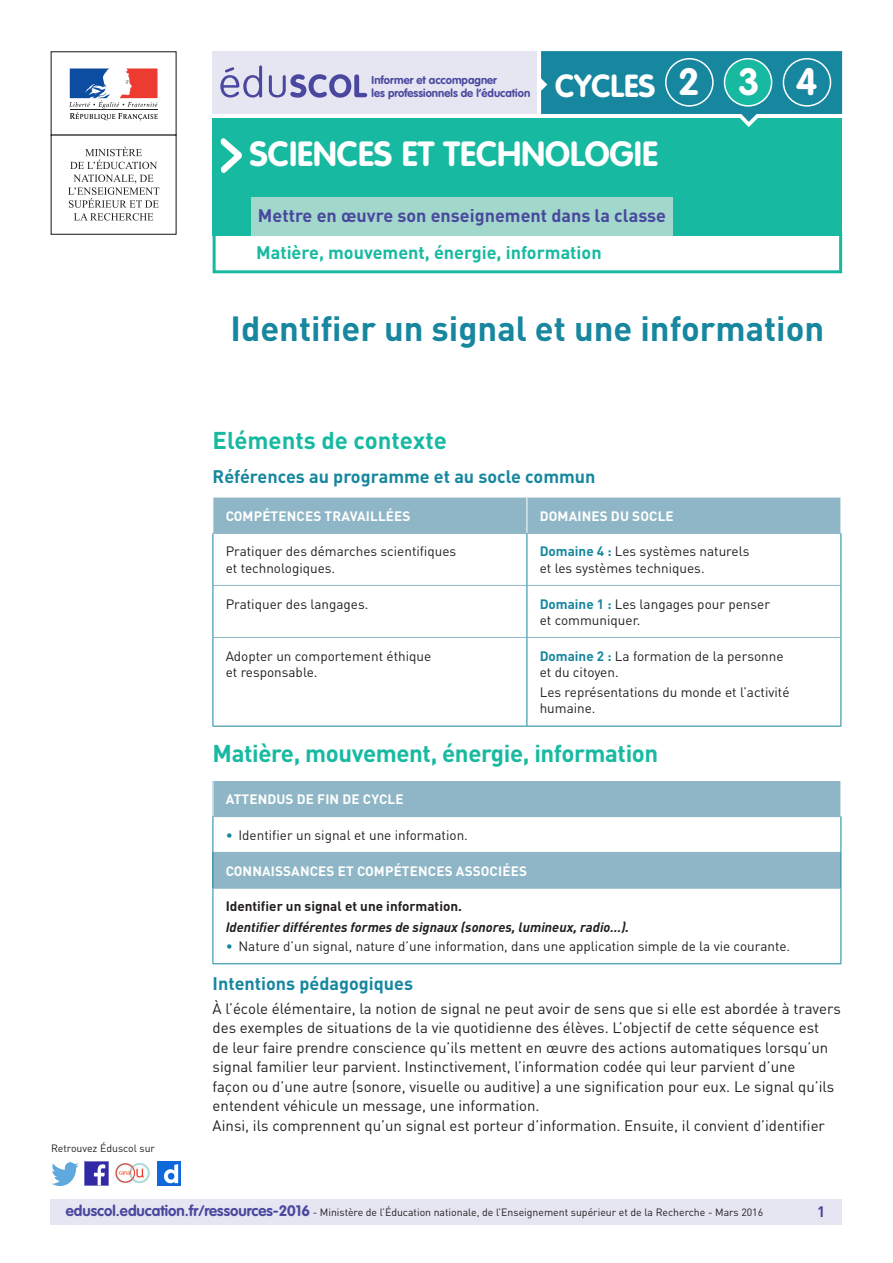
<style>
.page{position:relative;width:893px;height:1263px;background:#fff}
.page>*{position:absolute;margin:0;border:0;box-sizing:border-box;transform-origin:0 0}
.t1{font:700 37.5px "VAG Rounded Std";color:#fff}
.t2{font:700 34.5px "DIN Pro";color:#16879f}
._01_Nom_de_la_discip{font:700 34.5px "VAG Rounded Std";color:#fff}
.t3{font:700 31.5px "VAG Rounded Std";color:#fff}
._03_Titre_de_niveau{font:700 24px "DIN Pro";letter-spacing:-.015em;color:#17baa1}
._04_Titre_de_niveau{font:700 18px "DIN Pro";color:#16879f}
.t4{font:700 18px "DIN Pro";color:#4a489e}
._03_Sous-catégorie-r{font:700 18px "DIN Pro";color:#17baa1}
._06_Texte_courant{font:15px/19.5px "DIN Pro";color:#231f20}
.t5{font:700 15px "DIN Pro";color:#4a489e}
._02_Texte_info_conte{font:13.5px/16.2px "DIN Pro";color:#231f20}
._08_Liste_à_puces_ni{font:13.5px "DIN Pro";color:#231f20}
.Titre_têtière_tablea{font:700 13.5px "DIN Pro";letter-spacing:.01em;color:#fff}
._02_Texte_info_conte-2{font:italic 700 13.5px "DIN Pro";color:#231f20}
._02_Texte_info_conte-3{font:700 13.5px "DIN Pro";color:#231f20}
.t6{font:700 11.25px/13.5px "VAG Rounded Std";color:#4a489e}
.t7{font:10.5px "DIN Pro";color:#231f20}
.s1{font-weight:700;color:#16879f}
.s2{color:#16879f}
.s3{font-family:"VAG Rounded Std";font-weight:700;font-size:15px;color:#4a489e}
</style>
<div class="page">
<div style="left:213px;top:231px;width:629px;height:42px;border:3px solid #17baa1"></div>
<div style="left:213px;top:118px;width:629px;height:118px;background:#17baa1"></div>
<div style="left:251px;top:197px;width:422px;height:39px;background:#a2d8cc"></div>
<svg style="left:220px;top:138px;width:22px;height:35px"></svg>
<div style="left:213px;top:51px;width:324px;height:63px;background:#e6e5f2"></div>
<svg style="left:220px;top:65px;width:147px;height:33px"></svg>
<div style="left:51px;top:51px;width:126px;height:85px;border:1px solid #231f20"></div>
<svg style="left:69px;top:68px;width:89px;height:52px"></svg>
<hr style="left:70px;top:109px;width:87px;height:1px;background:#231f20">
<svg style="left:70px;top:147px;width:87px;height:22px"></svg>
<svg style="left:68px;top:175px;width:91px;height:46px"></svg>
<svg style="left:541px;top:51px;width:301px;height:76px"></svg>
<div style="left:665px;top:58px;width:49px;height:49px;border:2px solid #fff;border-radius:50%"></div>
<div style="left:724px;top:59px;width:48px;height:47px;background:#17baa1;border-radius:50%"></div>
<div style="left:724px;top:58px;width:48px;height:49px;border:2px solid #fff;border-radius:50%"></div>
<div style="left:783px;top:58px;width:48px;height:49px;border:2px solid #fff;border-radius:50%"></div>
<div style="left:50px;top:1199px;width:791px;height:26px;background:#e6e5f2"></div>
<img style="left:85px;top:1162px;width:23px;height:23px">
<img style="left:51px;top:1163px;width:28px;height:22px">
<img style="left:158px;top:1162px;width:22px;height:23px">
<img style="left:115px;top:1163px;width:35px;height:21px">
<div style="left:214px;top:498px;width:627px;height:35px;background:#8fb6c6"></div>
<hr style="left:527px;top:498px;width:1px;height:35px;background:#fff">
<hr style="left:213px;top:533px;width:314px;height:1px;background:#8fb6c6">
<hr style="left:527px;top:533px;width:314px;height:1px;background:#8fb6c6">
<hr style="left:213px;top:585px;width:314px;height:1px;background:#8fb6c6">
<hr style="left:527px;top:585px;width:314px;height:1px;background:#8fb6c6">
<hr style="left:213px;top:637px;width:314px;height:1px;background:#8fb6c6">
<hr style="left:527px;top:637px;width:314px;height:1px;background:#8fb6c6">
<hr style="left:213px;top:534px;width:1px;height:51px;background:#16879f">
<hr style="left:527px;top:534px;width:1px;height:51px;background:#16879f">
<hr style="left:841px;top:534px;width:1px;height:51px;background:#16879f">
<hr style="left:213px;top:585px;width:1px;height:52px;background:#16879f">
<hr style="left:527px;top:586px;width:1px;height:51px;background:#16879f">
<hr style="left:841px;top:585px;width:1px;height:52px;background:#16879f">
<hr style="left:213px;top:637px;width:1px;height:89px;background:#16879f">
<hr style="left:527px;top:638px;width:1px;height:88px;background:#16879f">
<hr style="left:841px;top:637px;width:1px;height:89px;background:#16879f">
<hr style="left:213px;top:726px;width:314px;height:1px;background:#16879f">
<hr style="left:527px;top:726px;width:314px;height:1px;background:#16879f">
<div style="left:213px;top:781px;width:628px;height:35px;background:#8fb6c6"></div>
<div style="left:213px;top:852px;width:628px;height:36px;background:#8fb6c6"></div>
<hr style="left:213px;top:781px;width:1px;height:35px;background:#fff">
<hr style="left:213px;top:816px;width:628px;height:1px;background:#8fb6c6">
<hr style="left:213px;top:888px;width:628px;height:1px;background:#8fb6c6">
<hr style="left:213px;top:817px;width:1px;height:35px;background:#16879f">
<hr style="left:841px;top:817px;width:1px;height:35px;background:#16879f">
<hr style="left:213px;top:852px;width:1px;height:36px;background:#16879f">
<hr style="left:841px;top:852px;width:1px;height:36px;background:#16879f">
<hr style="left:213px;top:888px;width:1px;height:75px;background:#16879f">
<hr style="left:841px;top:888px;width:1px;height:75px;background:#16879f">
<hr style="left:213px;top:963px;width:628px;height:1px;background:#16879f">
<p class="t6" style="left:372px;top:74px;width:160px">Informer et accompagner<br>les professionnels de l’éducation</p>
<p class="t3" style="left:555px;top:67px;width:102px">CYCLES</p>
<p class="t1" style="left:678px;top:60px;width:23px">2</p>
<p class="t1" style="left:738px;top:60px;width:23px">3</p>
<p class="t1" style="left:796px;top:60px;width:23px">4</p>
<p class="_01_Nom_de_la_discip" style="left:249px;top:133px;width:410px">SCIENCES ET TECHNOLOGIE</p>
<p class="t4" style="left:258px;top:204px;width:410px">Mettre en œuvre son enseignement dans la classe</p>
<p class="_03_Sous-catégorie-r" style="left:256px;top:240px;width:347px">Matière, mouvement, énergie, information</p>
<p class="t2" style="left:231px;top:305px;width:595px">Identifier un signal et une information</p>
<p class="t7" style="left:51px;top:1141px;width:106px">Retrouvez Éduscol sur</p>
<p class="_03_Titre_de_niveau" style="left:213px;top:424px;width:236px">Eléments de contexte</p>
<p class="_04_Titre_de_niveau" style="left:213px;top:464px;width:384px">Références au programme et au socle commun</p>
<p class="Titre_têtière_tablea" style="left:226px;top:507px;width:186px">COMPÉTENCES TRAVAILLÉES</p>
<p class="Titre_têtière_tablea" style="left:540px;top:507px;width:136px">DOMAINES DU SOCLE</p>
<p class="_02_Texte_info_conte" style="left:226px;top:543px;width:232px">Pratiquer des démarches scientifiques et technologiques.</p>
<p class="_02_Texte_info_conte" style="left:540px;top:543px;width:211px"><span class="s1">Domaine 4 :</span> Les systèmes naturels et les systèmes techniques.</p>
<p class="_02_Texte_info_conte" style="left:226px;top:595px;width:144px">Pratiquer des langages.</p>
<p class="_02_Texte_info_conte" style="left:540px;top:595px;width:232px"><span class="s1">Domaine 1 :</span> Les langages pour penser et communiquer.</p>
<p class="_02_Texte_info_conte" style="left:226px;top:647px;width:207px">Adopter un comportement éthique et responsable.</p>
<p class="_02_Texte_info_conte" style="left:540px;top:647px;width:245px"><span class="s1">Domaine 2 :</span> La formation de la personne et du citoyen.</p>
<p class="_02_Texte_info_conte" style="left:540px;top:684px;width:251px">Les représentations du monde et l’activité humaine.</p>
<p class="_03_Titre_de_niveau" style="left:213px;top:737px;width:447px">Matière, mouvement, énergie, information</p>
<p class="Titre_têtière_tablea" style="left:226px;top:790px;width:179px">ATTENDUS DE FIN DE CYCLE</p>
<p class="_08_Liste_à_puces_ni" style="left:226px;top:826px;width:244px"><span class="s2">•</span> Identifier un signal et une information.</p>
<p class="Titre_têtière_tablea" style="left:226px;top:861px;width:303px">CONNAISSANCES ET COMPÉTENCES ASSOCIÉES</p>
<p class="_02_Texte_info_conte-3" style="left:226px;top:897px;width:238px">Identifier un signal et une information.</p>
<p class="_02_Texte_info_conte-2" style="left:226px;top:918px;width:405px">Identifier différentes formes de signaux (sonores, lumineux, radio…).</p>
<p class="_08_Liste_à_puces_ni" style="left:226px;top:937px;width:566px"><span class="s2">•</span> Nature d’un signal, nature d’une information, dans une application simple de la vie courante.</p>
<p class="_04_Titre_de_niveau" style="left:213px;top:971px;width:202px">Intentions pédagogiques</p>
<p class="_06_Texte_courant" style="left:213px;top:998px;width:630px">À l’école élémentaire, la notion de signal ne peut avoir de sens que si elle est abordée à travers des exemples de situations de la vie quotidienne des élèves. L’objectif de cette séquence est<br>de leur faire prendre conscience qu’ils mettent en œuvre des actions automatiques lorsqu’un signal familier leur parvient. Instinctivement, l’information codée qui leur parvient d’une<br>façon ou d’une autre (sonore, visuelle ou auditive) a une signification pour eux. Le signal qu’ils entendent véhicule un message, une information.</p>
<p class="_06_Texte_courant" style="left:213px;top:1115px;width:614px">Ainsi, ils comprennent qu’un signal est porteur d’information. Ensuite, il convient d’identifier</p>
<p class="t7" style="left:66px;top:1205px;width:699px"><span class="s3">eduscol.education.fr/ressources-2016</span> - Ministère de l’Éducation nationale, de l’Enseignement supérieur et de la Recherche - Mars 2016</p>
<p class="t5" style="left:817px;top:1201px;width:10px">1</p>
</div>
